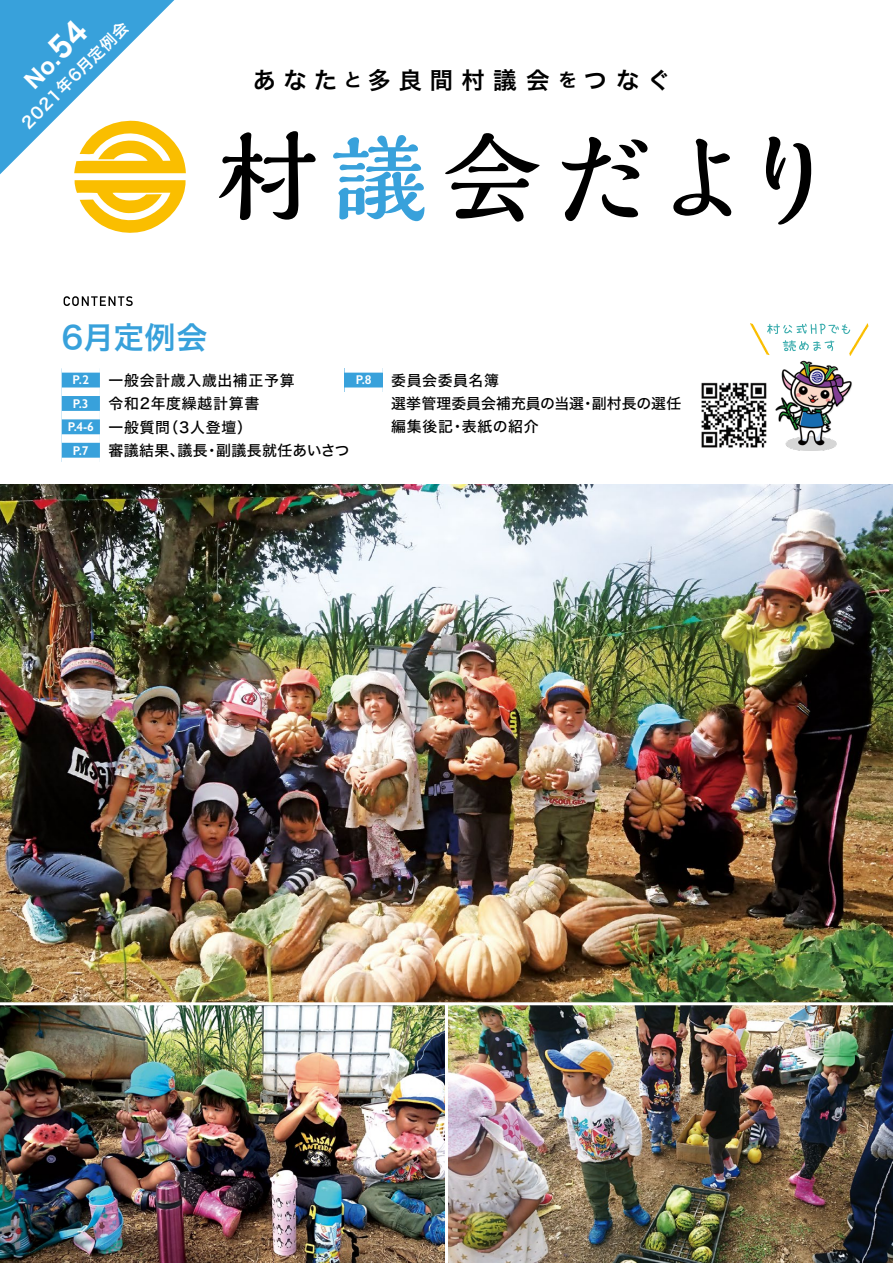
<style>
.page{position:relative;width:893px;height:1263px;background:#fff}
.page>*{position:absolute;margin:0;border:0;box-sizing:border-box;transform-origin:0 0}
.t1{font:700 106.65px "Kaimin So Std";color:#000}
.t2{font:700 101.55px "Kaimin So Std";color:#000}
.t3{font:30.9px "Hira Kaku Std W6";letter-spacing:.01em;color:#38a1db}
.t4{font:23.4px "Hira Kaku Std W6";letter-spacing:.335em;color:#000}
.t5{font:18.75px "Hira Kaku Std W6";color:#000}
.t6{font:15.9px "Hira Kaku Std W6";color:#fff}
.t7{font:14.85px "Hira Kaku Std W5";letter-spacing:.035em;color:#000}
.t8{font:14.85px/23.4px "Hira Kaku Std W5";letter-spacing:.01em;color:#000}
.t9{font:14.85px "Hira Kaku Std W5";letter-spacing:.015em;color:#000}
.t10{font:600 12.75px "Gill Sans";color:#fff}
.s1{font-size:96.45px;color:#38a1db}
.s2{font-size:96.45px}
</style>
<div class="page">
<img style="left:0;top:485px;width:893px;height:778px">
<svg style="left:75px;top:180px;width:111px;height:53px"></svg>
<img style="left:701px;top:382px;width:66px;height:66px">
<svg style="left:750px;top:323px;width:119px;height:33px"></svg>
<img style="left:776px;top:360px;width:76px;height:91px">
<svg style="left:64px;top:296px;width:69px;height:10px"></svg>
<svg style="left:62px;top:373px;width:38px;height:85px;background:#3ba2db"></svg>
<div style="left:62px;top:387px;width:38px;height:9px;background:#fff"></div>
<div style="left:62px;top:411px;width:38px;height:8px;background:#fff"></div>
<div style="left:62px;top:434px;width:38px;height:9px;background:#fff"></div>
<div style="left:344px;top:368px;width:39px;height:24px;background:#38a1db"></div>
<div style="left:344px;top:364px;width:39px;height:9px;background:#fff"></div>
<div style="left:344px;top:387px;width:39px;height:9px;background:#fff"></div>
<hr style="left:0;top:1002px;width:893px;height:3px;background:#fff">
<hr style="left:445px;top:1003px;width:3px;height:260px;background:#fff">
<svg style="left:0;top:0;width:186px;height:174px"></svg>
<p class="t6" style="left:16px;top:117px;width:144px;rotate:-45deg">2021年6月定例会</p>
<h3 class="t4" style="left:253px;top:62px;width:86px">あなた</h3>
<p class="t5" style="left:343px;top:65px;width:20px">と</p>
<h3 class="t4" style="left:368px;top:62px;width:183px">多良間村議会</h3>
<p class="t5" style="left:558px;top:65px;width:20px">を</p>
<h3 class="t4" style="left:584px;top:62px;width:89px">つなぐ</h3>
<h2 class="t2" style="left:218px;top:108px;width:211px">村<span class="s1">議</span></h2>
<h1 class="t1" style="left:443px;top:104px;width:402px"><span class="s2">会</span>だより</h1>
<h3 class="t3" style="left:61px;top:313px;width:147px">6月定例会</h3>
<p class="t7" style="left:108px;top:369px;width:188px">一般会計歳入歳出補正予算</p>
<p class="t10" style="left:72px;top:372px;width:18px">P.2</p>
<p class="t10" style="left:73px;top:396px;width:17px">P.3</p>
<p class="t7" style="left:108px;top:392px;width:152px">令和2年度繰越計算書</p>
<p class="t10" style="left:68px;top:419px;width:28px">P.4-6</p>
<p class="t7" style="left:108px;top:416px;width:63px">一般質問</p>
<p class="t7" style="left:163px;top:416px;width:90px">（3人登壇(</p>
<p class="t10" style="left:73px;top:443px;width:17px">P.7</p>
<p class="t7" style="left:108px;top:439px;width:78px">審議結果、</p>
<p class="t7" style="left:178px;top:439px;width:32px">議長</p>
<p class="t9" style="left:216px;top:439px;width:135px">副議長就任あいさつ</p>
<p class="t7" style="left:205px;top:439px;width:16px">・</p>
<p class="t10" style="left:356px;top:372px;width:17px">P.8</p>
<p class="t7" style="left:391px;top:369px;width:109px">委員会委員名簿</p>
<p class="t8" style="left:462px;top:392px;width:124px;text-indent:-71px">選挙管理委員会補充員の当選表紙の紹介</p>
<p class="t7" style="left:592px;top:392px;width:91px">副村長の選任</p>
<p class="t7" style="left:581px;top:392px;width:16px">・</p>
<p class="t7" style="left:391px;top:416px;width:63px">編集後記</p>
<p class="t7" style="left:450px;top:416px;width:16px">・</p>
</div>
